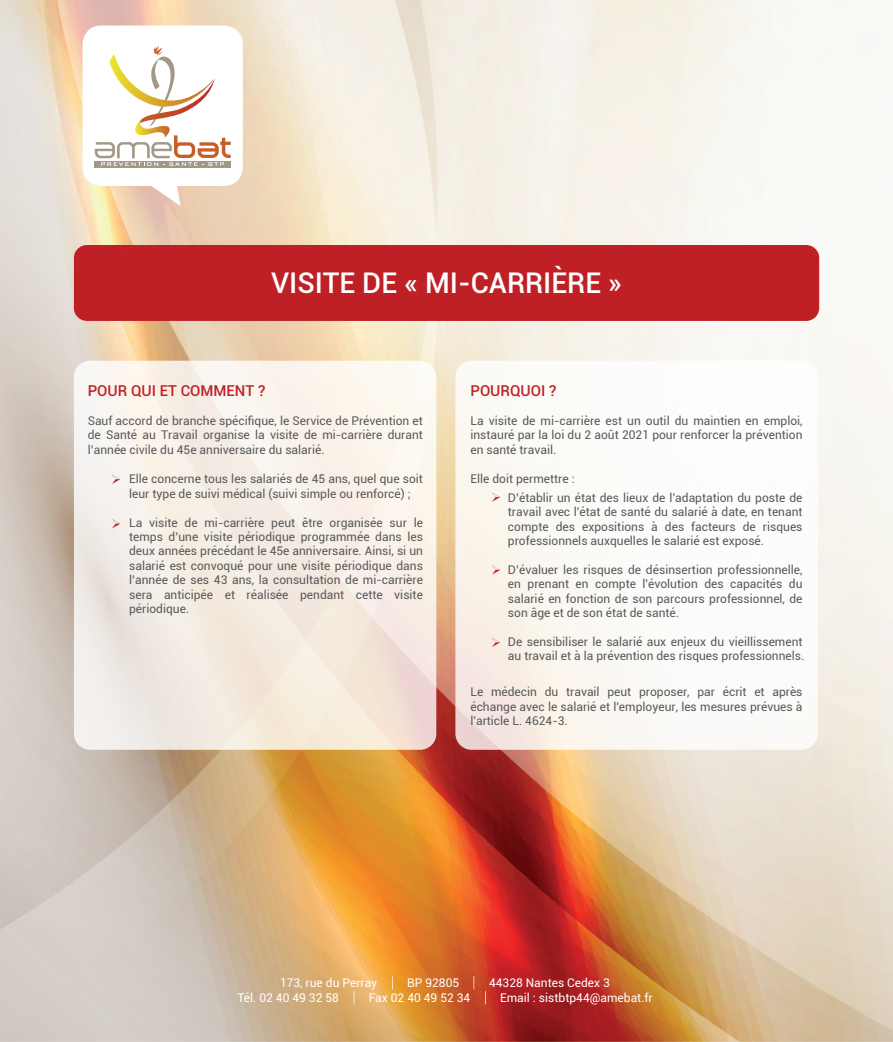
<style>
.page{position:relative;width:893px;height:1042px;background:#fff}
.page>*{position:absolute;margin:0;border:0;box-sizing:border-box;transform-origin:0 0}
.t1{font:500 28.5px "Roboto";color:#fff}
.t2{font:500 15px "Roboto";color:#bf2026}
.t3{font:12px/14.4px "Roboto";color:#57595a;text-align:justify}
.t4{font:12px "Roboto";color:#fff}
</style>
<div class="page">
<img style="left:0;top:0;width:893px;height:1041px">
<svg style="left:74px;top:360px;width:362px;height:389px;background:#f5ede4"></svg>
<div style="left:455px;top:360px;width:363px;height:389px;background:linear-gradient(to right,#f9f3ec,#feffff);border-radius:16px"></div>
<div style="left:74px;top:245px;width:745px;height:76px;background:#bf2026;border-radius:13px"></div>
<svg style="left:83px;top:25px;width:160px;height:181px"></svg>
<svg style="left:392px;top:975px;width:1px;height:14px"></svg>
<svg style="left:474px;top:975px;width:1px;height:14px"></svg>
<svg style="left:485px;top:990px;width:1px;height:14px"></svg>
<svg style="left:354px;top:990px;width:1px;height:14px"></svg>
<svg style="left:112px;top:474px;width:8px;height:10px"></svg>
<svg style="left:112px;top:519px;width:8px;height:9px"></svg>
<svg style="left:492px;top:492px;width:8px;height:10px"></svg>
<svg style="left:492px;top:637px;width:8px;height:10px"></svg>
<svg style="left:492px;top:565px;width:8px;height:9px"></svg>
<h1 class="t1" style="left:271px;top:263px;width:353px">VISITE DE « MI-CARRIÈRE »</h1>
<p class="t2" style="left:88px;top:380px;width:179px">POUR QUI ET COMMENT ?</p>
<p class="t3" style="left:88px;top:413px;width:337px">Sauf accord de branche spécifique, le Service de Prévention et de Santé au Travail organise la visite de mi-carrière durant l’année civile du 45e anniversaire du salarié.</p>
<p class="t3" style="left:129px;top:471px;width:295px">Elle concerne tous les salariés de 45 ans, quel que soit leur type de suivi médical (suivi simple ou renforcé) ;</p>
<p class="t3" style="left:129px;top:514px;width:295px">La visite de mi-carrière peut être organisée sur le temps d’une visite périodique programmée dans les deux années précédant le 45e anniversaire. Ainsi, si un salarié est convoqué pour une visite périodique dans l’année de ses 43 ans, la consultation de mi-carrière sera anticipée et réalisée pendant cette visite périodique.</p>
<p class="t3" style="left:354px;top:413px;width:5px">.</p>
<p class="t2" style="left:470px;top:380px;width:87px">POURQUOI ?</p>
<p class="t3" style="left:470px;top:413px;width:334px">La visite de mi-carrière est un outil du maintien en emploi, instauré par la loi du 2 août 2021 pour renforcer la prévention en santé travail.</p>
<p class="t3" style="left:470px;top:470px;width:106px">Elle doit permettre :</p>
<p class="t3" style="left:508px;top:490px;width:296px">D’établir un état des lieux de l'adaptation du poste de travail avec l'état de santé du salarié à date, en tenant compte des expositions à des facteurs de risques professionnels auxquelles le salarié est exposé.</p>
<p class="t3" style="left:508px;top:562px;width:296px">D’évaluer les risques de désinsertion professionnelle, en prenant en compte l'évolution des capacités du salarié en fonction de son parcours professionnel, de son âge et de son état de santé.</p>
<p class="t3" style="left:508px;top:634px;width:298px">De sensibiliser le salarié aux enjeux du vieillissement au travail et à la prévention des risques professionnels.</p>
<p class="t3" style="left:470px;top:684px;width:334px">Le médecin du travail peut proposer, par écrit et après échange avec le salarié et l'employeur, les mesures prévues à l'article L. 4624-3.</p>
<p class="t4" style="left:280px;top:974px;width:99px">173, rue du Perray</p>
<p class="t4" style="left:407px;top:974px;width:53px">BP 92805</p>
<p class="t4" style="left:489px;top:974px;width:122px">44328 Nantes Cedex 3</p>
<p class="t4" style="left:237px;top:989px;width:103px">Tél. 02 40 49 32 58</p>
<p class="t4" style="left:369px;top:989px;width:103px">Fax 02 40 49 52 34</p>
<p class="t4" style="left:500px;top:989px;width:154px">Email : sistbtp44@amebat.fr</p>
</div>
